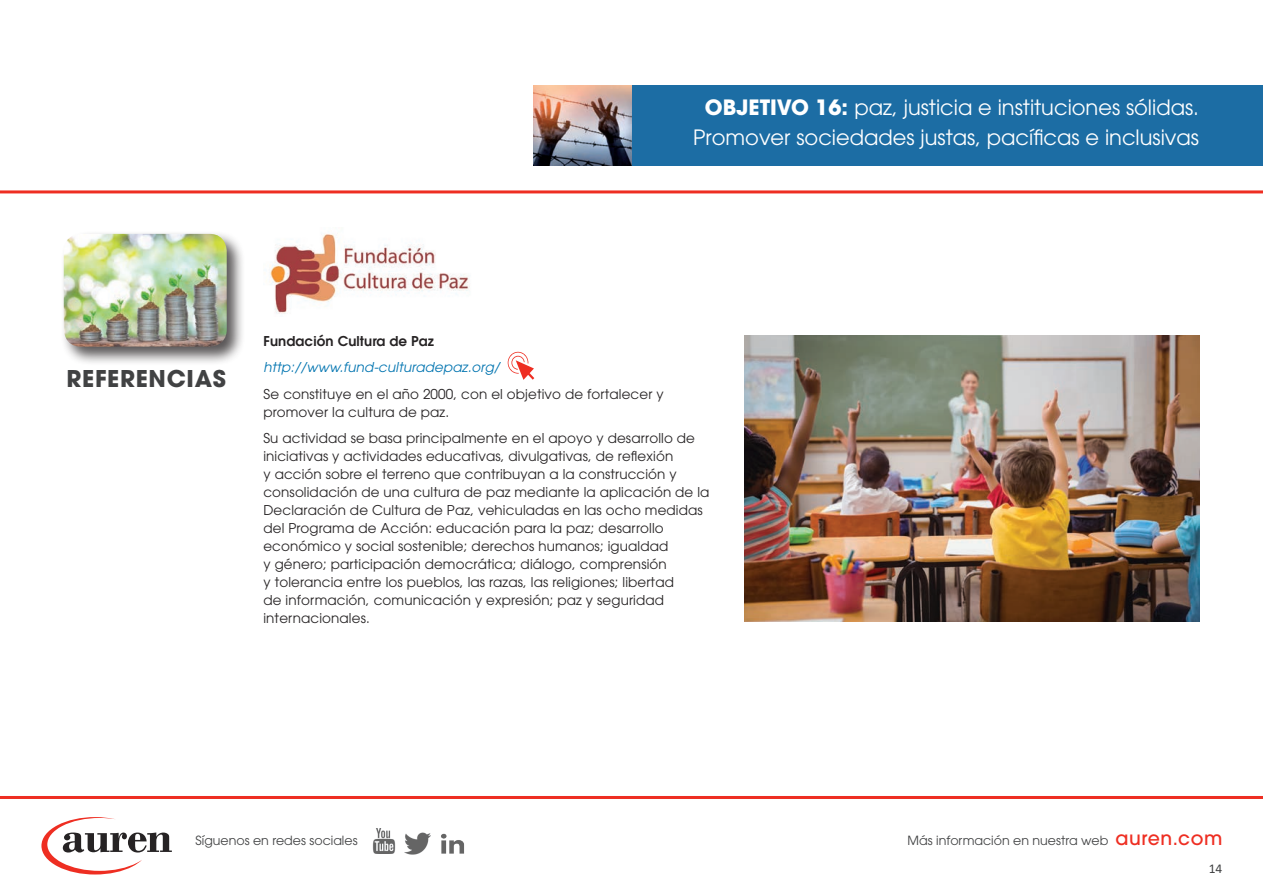
<style>
.page{position:relative;width:1263px;height:893px;background:#fff}
.page>*{position:absolute;margin:0;border:0;box-sizing:border-box;transform-origin:0 0}
.t1{font:700 23.4px "ITC Avant Garde Pro";letter-spacing:.06em;color:#fff}
.t2{font:700 22.95px "ITC Avant Garde Pro";letter-spacing:.03em;color:#414243}
.t3{font:21px/30px "ITC Avant Garde Pro";color:#fff;text-align:center}
.t4{font:13.5px/18px "ITC Avant Garde Pro";letter-spacing:.01em;color:#262324}
.t5{font:italic 13.5px "ITC Avant Garde Pro";letter-spacing:.01em;color:#0074b0}
.t6{font:600 13.5px "ITC Avant Garde Pro";letter-spacing:.01em;color:#262324}
.t7{font:13.5px "Calibri";color:#414243}
.t8{font:12.6px "ITC Avant Garde Pro";color:#414243}
.s1{font-weight:700}
.s2{font-weight:500;font-size:18.9px;color:#ee2e22}
</style>
<div class="page">
<hr style="left:0;top:796px;width:1263px;height:3px;background:#ee2e22">
<hr style="left:0;top:190px;width:1263px;height:3px;background:#ee2e22">
<svg style="left:41px;top:817px;width:131px;height:57px"></svg>
<div style="left:631px;top:85px;width:632px;height:81px;background:#1c6da4"></div>
<img style="left:533px;top:85px;width:99px;height:81px">
<svg style="left:508px;top:352px;width:26px;height:28px"></svg>
<img style="left:269px;top:234px;width:201px;height:80px">
<div style="left:60px;top:230px;width:186px;height:136px;background:#231f20;opacity:.75"></div>
<img style="left:64px;top:234px;width:163px;height:113px">
<img style="left:744px;top:336px;width:455px;height:285px">
<h3 class="t3" style="left:693px;top:92px;width:507px"><span class="s1">OBJETIVO 16:</span> paz, justicia e instituciones sólidas.<br>Promover sociedades justas, pacíficas e inclusivas</h3>
<h1 class="t1" style="left:1036px;top:116px;width:91px">ÍNDICE</h1>
<h2 class="t2" style="left:66px;top:363px;width:161px">REFERENCIAS</h2>
<p class="t6" style="left:263px;top:332px;width:172px">Fundación Cultura de Paz</p>
<p class="t5" style="left:263px;top:359px;width:238px">http://www.fund-culturadepaz.org/</p>
<p class="t4" style="left:263px;top:385px;width:402px">Se constituye en el año 2000, con el objetivo de fortalecer y promover la cultura de paz.</p>
<p class="t4" style="left:263px;top:429px;width:448px">Su actividad se basa principalmente en el apoyo y desarrollo de iniciativas y actividades educativas, divulgativas, de reflexión<br>y acción sobre el terreno que contribuyan a la construcción y consolidación de una cultura de paz mediante la aplicación de la Declaración de Cultura de Paz, vehiculadas en las ocho medidas del Programa de Acción: educación para la paz; desarrollo económico y social sostenible; derechos humanos; igualdad<br>y género; participación democrática; diálogo, comprensión<br>y tolerancia entre los pueblos, las razas, las religiones; libertad<br>de información, comunicación y expresión; paz y seguridad internacionales.</p>
<p class="t8" style="left:196px;top:833px;width:163px">Síguenos en redes sociales</p>
<p class="t8" style="left:907px;top:833px;width:316px">Más información en nuestra web <span class="s2">auren.com</span></p>
<p class="t7" style="left:1209px;top:859px;width:15px">14</p>
</div>
